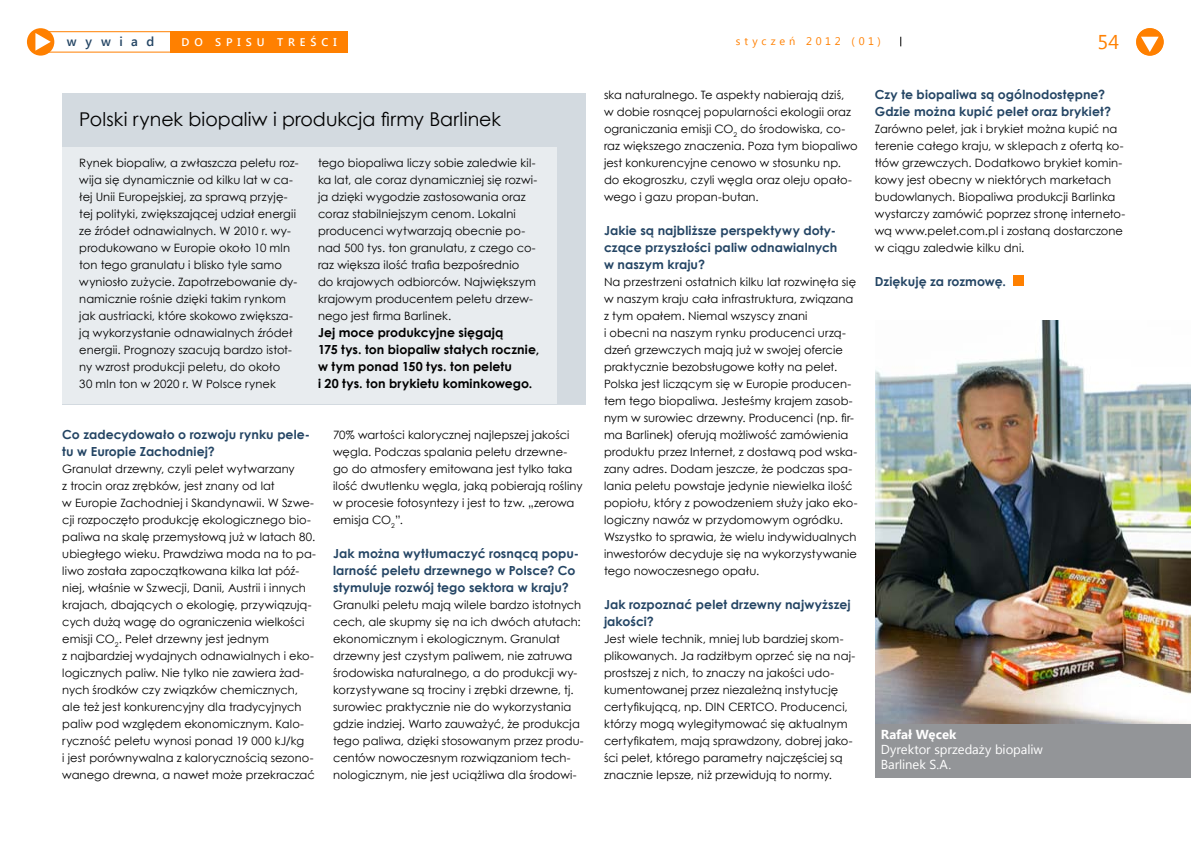
<style>
.page{position:relative;width:1191px;height:842px;background:#fff}
.page>*{position:absolute;margin:0;border:0;box-sizing:border-box;transform-origin:0 0}
.t1{font:20px "Segoe UI";color:#ff8000}
.t2{font:19px "Century Gothic";letter-spacing:.005em;color:#000}
.t3{font:13px/15px "Segoe UI";letter-spacing:-.005em;color:#fff}
.t4{font:700 13px "Segoe UI";letter-spacing:.005em;color:#fff}
.t5{font:600 13px "Segoe UI";letter-spacing:.65em;color:#244564}
.t6{font:700 12.5px/17px "Century Gothic";letter-spacing:.005em;color:#244564}
.t7{font:700 12.5px/17px "Century Gothic";letter-spacing:.005em;color:#000}
.t8{font:11.5px/17px "Century Gothic";letter-spacing:.005em;color:#000}
.t9{font:600 11.1px "Segoe UI";letter-spacing:.445em;color:#fff}
.t10{font:11px "Segoe UI";letter-spacing:.345em;color:#ff8000}
</style>
<div class="page">
<div style="left:27px;top:28px;width:27px;height:28px;background:#ff8000;border-radius:50%"></div>
<svg style="left:36px;top:33px;width:15px;height:18px"></svg>
<div style="left:170px;top:31px;width:178px;height:22px;background:#ff8000"></div>
<div style="left:34px;top:31px;width:139px;height:22px;border:1px solid #ff8000"></div>
<div style="left:62px;top:93px;width:524px;height:311px;background:#d3dae0"></div>
<div style="left:62px;top:148px;width:495px;height:256px;background:#e8ecef"></div>
<div style="left:1012px;top:276px;width:11px;height:10px;background:#ff8000"></div>
<img style="left:875px;top:320px;width:315px;height:404px">
<div style="left:875px;top:724px;width:315px;height:54px;background:#939598"></div>
<div style="left:1136px;top:28px;width:27px;height:28px;background:#ff8000;border-radius:50%"></div>
<svg style="left:1141px;top:36px;width:19px;height:16px"></svg>
<p class="t5" style="left:67px;top:32px;width:89px">WYWIAD</p>
<p class="t9" style="left:181px;top:34px;width:157px">DO SPISU TREŚCI</p>
<p class="t10" style="left:736px;top:34px;width:147px">styczeń 2012 (01)</p>
<h1 class="t1" style="left:1097px;top:28px;width:23px">54</h1>
<h2 class="t2" style="left:79px;top:106px;width:423px">Polski rynek biopaliw i produkcja firmy Barlinek</h2>
<p class="t8" style="left:79px;top:154px;width:221px">Rynek biopaliw, a zwłaszcza peletu roz&shy;wija się dynamicznie od kilku lat w ca&shy;łej Unii Europejskiej, za sprawą przyję&shy;tej polityki, zwiększającej udział energii ze źródeł odnawialnych. W 2010 r. wy&shy;produkowano w Europie około 10 mln ton tego granulatu i blisko tyle samo wyniosło zużycie. Zapotrzebowanie dy&shy;namicznie rośnie dzięki takim rynkom jak austriacki, które skokowo zwiększa&shy;ją wykorzystanie odnawialnych źródeł energii. Prognozy szacują bardzo istot&shy;ny wzrost produkcji peletu, do około<br>30 mln ton w 2020 r. W Polsce rynek</p>
<p class="t8" style="left:318px;top:154px;width:221px">tego biopaliwa liczy sobie zaledwie kil&shy;ka lat, ale coraz dynamiczniej się rozwi&shy;ja dzięki wygodzie zastosowania oraz coraz stabilniejszym cenom. Lokalni producenci wytwarzają obecnie po&shy;nad 500 tys. ton granulatu, z czego co&shy;raz większa ilość trafia bezpośrednio do krajowych odbiorców. Największym krajowym producentem peletu drzew&shy;nego jest firma Barlinek.</p>
<p class="t7" style="left:318px;top:324px;width:223px">Jej moce produkcyjne sięgają<br>175 tys. ton biopaliw stałych rocznie, w tym ponad 150 tys. ton peletu<br>i 20 tys. ton brykietu kominkowego.</p>
<p class="t6" style="left:62px;top:426px;width:249px">Co zadecydowało o rozwoju rynku pele&shy;tu w Europie Zachodniej?</p>
<p class="t8" style="left:62px;top:460px;width:255px">Granulat drzewny, czyli pelet wytwarzany<br>z trocin oraz zrębków, jest znany od lat<br>w Europie Zachodniej i Skandynawii. W Szwe&shy;cji rozpoczęto produkcję ekologicznego bio&shy;paliwa na skalę przemysłową już w latach 80. ubiegłego wieku. Prawdziwa moda na to pa&shy;liwo została zapoczątkowana kilka lat póź&shy;niej, właśnie w Szwecji, Danii, Austrii i innych krajach, dbających o ekologię, przywiązują&shy;cych dużą wagę do ograniczenia wielkości emisji CO<sub>2</sub>. Pelet drzewny jest jednym<br>z najbardziej wydajnych odnawialnych i eko&shy;logicznych paliw. Nie tylko nie zawiera żad&shy;nych środków czy związków chemicznych, ale też jest konkurencyjny dla tradycyjnych paliw pod względem ekonomicznym. Kalo&shy;ryczność peletu wynosi ponad 19 000 kJ/kg<br>i jest porównywalna z kalorycznością sezono&shy;wanego drewna, a nawet może przekraczać</p>
<p class="t8" style="left:333px;top:426px;width:251px">70% wartości kalorycznej najlepszej jakości węgla. Podczas spalania peletu drzewne&shy;go do atmosfery emitowana jest tylko taka ilość dwutlenku węgla, jaką pobierają rośliny w procesie fotosyntezy i jest to tzw. „zerowa emisja CO<sub>2</sub>”.</p>
<p class="t6" style="left:333px;top:545px;width:247px">Jak można wytłumaczyć rosnącą popu&shy;larność peletu drzewnego w Polsce? Co stymuluje rozwój tego sektora w kraju?</p>
<p class="t8" style="left:333px;top:596px;width:252px">Granulki peletu mają wilele bardzo istotnych cech, ale skupmy się na ich dwóch atutach: ekonomicznym i ekologicznym. Granulat drzewny jest czystym paliwem, nie zatruwa środowiska naturalnego, a do produkcji wy&shy;korzystywane są trociny i zrębki drzewne, tj. surowiec praktycznie nie do wykorzystania gdzie indziej. Warto zauważyć, że produkcja tego paliwa, dzięki stosowanym przez produ&shy;centów nowoczesnym rozwiązaniom tech&shy;nologicznym, nie jest uciążliwa dla środowi-</p>
<p class="t8" style="left:604px;top:86px;width:255px">ska naturalnego. Te aspekty nabierają dziś,<br>w dobie rosnącej popularności ekologii oraz ograniczania emisji CO<sub>2</sub> do środowiska, co&shy;raz większego znaczenia. Poza tym biopaliwo jest konkurencyjne cenowo w stosunku np. do ekogroszku, czyli węgla oraz oleju opało&shy;wego i gazu propan-butan.</p>
<p class="t6" style="left:604px;top:222px;width:235px;text-align:justify">Jakie są najbliższe perspektywy doty&shy;czące przyszłości paliw odnawialnych w naszym kraju?</p>
<p class="t8" style="left:604px;top:273px;width:255px">Na przestrzeni ostatnich kilku lat rozwinęła się w naszym kraju cała infrastruktura, związana z tym opałem. Niemal wszyscy znani<br>i obecni na naszym rynku producenci urzą&shy;dzeń grzewczych mają już w swojej ofercie praktycznie bezobsługowe kotły na pelet.<br>Polska jest liczącym się w Europie producen&shy;tem tego biopaliwa. Jesteśmy krajem zasob&shy;nym w surowiec drzewny. Producenci (np. fir&shy;ma Barlinek) oferują możliwość zamówienia produktu przez Internet, z dostawą pod wska&shy;zany adres. Dodam jeszcze, że podczas spa&shy;lania peletu powstaje jedynie niewielka ilość popiołu, który z powodzeniem służy jako eko&shy;logiczny nawóz w przydomowym ogródku.<br>Wszystko to sprawia, że wielu indywidualnych inwestorów decyduje się na wykorzystywanie tego nowoczesnego opału.</p>
<p class="t6" style="left:604px;top:596px;width:248px">Jak rozpoznać pelet drzewny najwyższej jakości?</p>
<p class="t8" style="left:604px;top:630px;width:253px">Jest wiele technik, mniej lub bardziej skom&shy;plikowanych. Ja radziłbym oprzeć się na naj&shy;prostszej z nich, to znaczy na jakości udo&shy;kumentowanej przez niezależną instytucję certyfikującą, np. DIN CERTCO. Producenci, którzy mogą wylegitymować się aktualnym certyfikatem, mają sprawdzony, dobrej jako&shy;ści pelet, którego parametry najczęściej są znacznie lepsze, niż przewidują to normy.</p>
<p class="t6" style="left:874px;top:86px;width:238px">Czy te biopaliwa są ogólnodostępne?<br>Gdzie można kupić pelet oraz brykiet?</p>
<p class="t8" style="left:874px;top:120px;width:252px">Zarówno pelet, jak i brykiet można kupić na terenie całego kraju, w sklepach z ofertą ko&shy;tłów grzewczych. Dodatkowo brykiet komin&shy;kowy jest obecny w niektórych marketach budowlanych. Biopaliwa produkcji Barlinka wystarczy zamówić poprzez stronę interneto&shy;wą www.pelet.com.pl i zostaną dostarczone w ciągu zaledwie kilku dni.</p>
<p class="t6" style="left:874px;top:273px;width:133px">Dziękuję za rozmowę.</p>
<p class="t4" style="left:880px;top:726px;width:77px">Rafał Węcek</p>
<p class="t3" style="left:880px;top:742px;width:164px">Dyrektor sprzedaży biopaliw<br>Barlinek S.A.</p>
</div>
